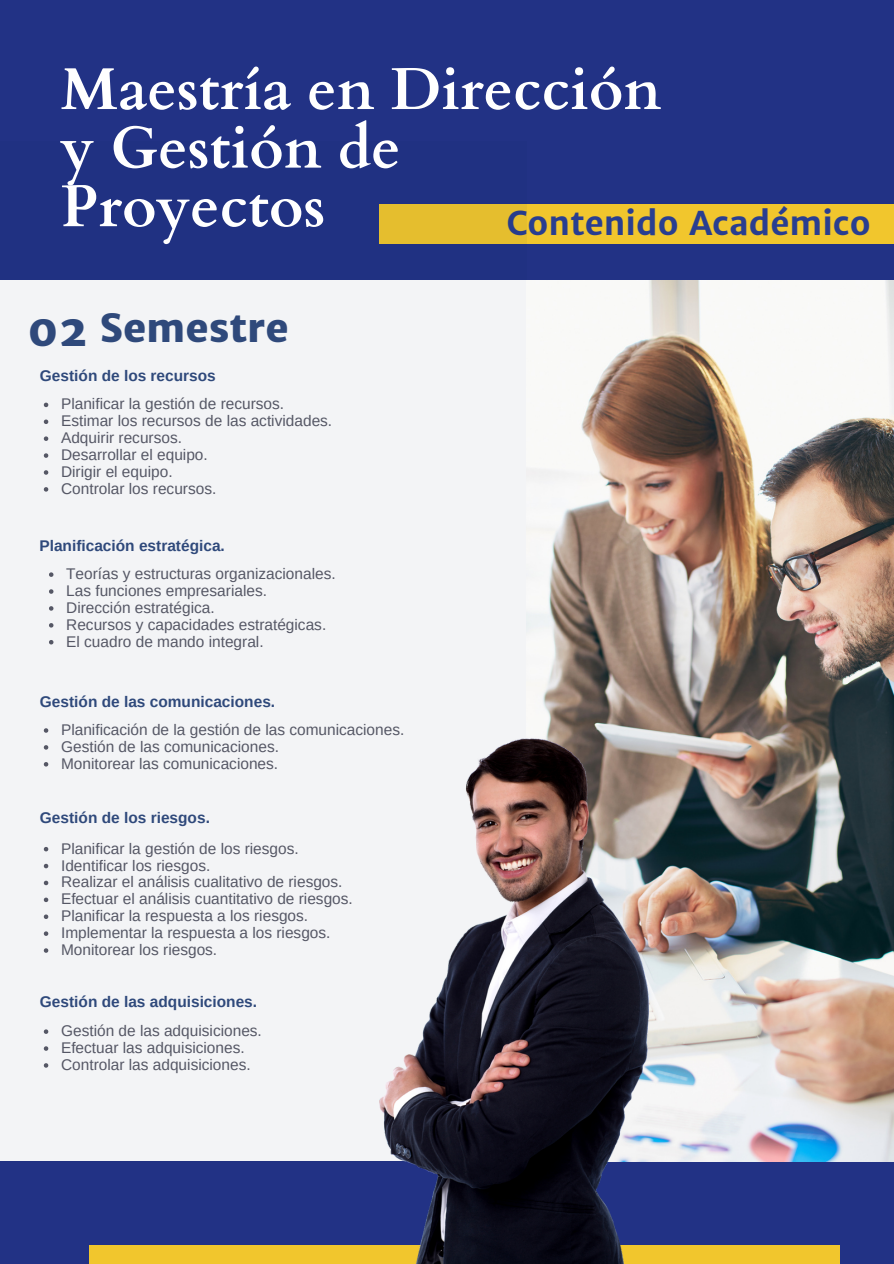
<style>
.page{position:relative;width:894px;height:1264px;background:#fff}
.page>*{position:absolute;margin:0;border:0;box-sizing:border-box;transform-origin:0 0}
.t1{font:700 59.1px/58.5px "Cardo";color:#fff}
.t2{font:800 43.2px "Merriweather Sans";color:#2f497b}
.t3{font:800 39px "Merriweather Sans";color:#2f497b}
.t4{font:700 32.85px "Merriweather Sans";color:#293e90}
.t5{font:15.45px "Arimo";color:#555765}
.t6{font:700 15.45px "Arimo";color:#2f497b}
</style>
<div class="page">
<div style="left:0;top:0;width:893px;height:1263px;background:#223285"></div>
<div style="left:379px;top:204px;width:514px;height:40px;background:#f1c62d"></div>
<svg style="left:0;top:204px;width:526px;height:957px;background:#e2e4ea"></svg>
<div style="left:89px;top:1244px;width:750px;height:19px;background:#f1c62d"></div>
<img style="left:526px;top:280px;width:367px;height:881px">
<img style="left:379px;top:739px;width:269px;height:524px">
<svg style="left:44px;top:846px;width:4px;height:5px"></svg>
<svg style="left:44px;top:863px;width:4px;height:5px"></svg>
<svg style="left:44px;top:880px;width:4px;height:5px"></svg>
<svg style="left:44px;top:897px;width:4px;height:5px"></svg>
<svg style="left:44px;top:914px;width:4px;height:5px"></svg>
<svg style="left:44px;top:931px;width:4px;height:4px"></svg>
<svg style="left:44px;top:948px;width:4px;height:4px"></svg>
<svg style="left:44px;top:402px;width:4px;height:5px"></svg>
<svg style="left:44px;top:419px;width:4px;height:5px"></svg>
<svg style="left:44px;top:436px;width:4px;height:5px"></svg>
<svg style="left:44px;top:453px;width:4px;height:5px"></svg>
<svg style="left:44px;top:470px;width:4px;height:5px"></svg>
<svg style="left:44px;top:487px;width:4px;height:4px"></svg>
<svg style="left:49px;top:572px;width:4px;height:5px"></svg>
<svg style="left:49px;top:589px;width:4px;height:5px"></svg>
<svg style="left:49px;top:606px;width:4px;height:4px"></svg>
<svg style="left:49px;top:623px;width:4px;height:4px"></svg>
<svg style="left:49px;top:640px;width:4px;height:4px"></svg>
<svg style="left:44px;top:728px;width:4px;height:4px"></svg>
<svg style="left:44px;top:745px;width:4px;height:4px"></svg>
<svg style="left:44px;top:762px;width:4px;height:4px"></svg>
<svg style="left:44px;top:1029px;width:4px;height:4px"></svg>
<svg style="left:44px;top:1046px;width:4px;height:4px"></svg>
<svg style="left:44px;top:1063px;width:4px;height:4px"></svg>
<p class="t1" style="left:61px;top:61px;width:602px">Maestría en Dirección y Gestión de</p>
<p class="t1" style="left:61px;top:178px;width:266px">Proyectos</p>
<p class="t4" style="left:506px;top:203px;width:365px">Contenido Académico</p>
<p class="t2" style="left:28px;top:304px;width:62px">02</p>
<p class="t3" style="left:100px;top:304px;width:191px">Semestre</p>
<p class="t6" style="left:40px;top:367px;width:177px">Gestión de los recursos</p>
<p class="t5" style="left:61px;top:395px;width:224px">Planificar la gestión de recursos.</p>
<p class="t5" style="left:61px;top:412px;width:272px">Estimar los recursos de las actividades.</p>
<p class="t5" style="left:61px;top:429px;width:122px">Adquirir recursos.</p>
<p class="t5" style="left:61px;top:446px;width:148px">Desarrollar el equipo.</p>
<p class="t5" style="left:61px;top:463px;width:113px">Dirigir el equipo.</p>
<p class="t5" style="left:61px;top:480px;width:157px">Controlar los recursos.</p>
<p class="t6" style="left:39px;top:537px;width:187px">Planificación estratégica.</p>
<p class="t5" style="left:66px;top:565px;width:271px">Teorías y estructuras organizacionales.</p>
<p class="t5" style="left:66px;top:582px;width:202px">Las funciones empresariales.</p>
<p class="t5" style="left:66px;top:599px;width:150px">Dirección estratégica.</p>
<p class="t5" style="left:66px;top:616px;width:261px">Recursos y capacidades estratégicas.</p>
<p class="t5" style="left:66px;top:632px;width:199px">El cuadro de mando integral.</p>
<p class="t6" style="left:40px;top:693px;width:237px">Gestión de las comunicaciones.</p>
<p class="t5" style="left:61px;top:721px;width:345px">Planificación de la gestión de las comunicaciones.</p>
<p class="t5" style="left:61px;top:738px;width:219px">Gestión de las comunicaciones.</p>
<p class="t5" style="left:61px;top:754px;width:218px">Monitorear las comunicaciones.</p>
<p class="t6" style="left:40px;top:809px;width:171px">Gestión de los riesgos.</p>
<p class="t5" style="left:61px;top:839px;width:239px">Planificar la gestión de los riesgos.</p>
<p class="t5" style="left:61px;top:856px;width:151px">Identificar los riesgos.</p>
<p class="t5" style="left:61px;top:873px;width:283px">Realizar el análisis cualitativo de riesgos.</p>
<p class="t5" style="left:61px;top:890px;width:293px">Efectuar el análisis cuantitativo de riesgos.</p>
<p class="t5" style="left:61px;top:907px;width:248px">Planificar la respuesta a los riesgos.</p>
<p class="t5" style="left:61px;top:924px;width:271px">Implementar la respuesta a los riesgos.</p>
<p class="t5" style="left:61px;top:941px;width:158px">Monitorear los riesgos.</p>
<p class="t6" style="left:40px;top:992px;width:219px">Gestión de las adquisiciones.</p>
<p class="t5" style="left:61px;top:1022px;width:202px">Gestión de las adquisiciones.</p>
<p class="t5" style="left:61px;top:1039px;width:185px">Efectuar las adquisiciones.</p>
<p class="t5" style="left:61px;top:1055px;width:191px">Controlar las adquisiciones.</p>
</div>
